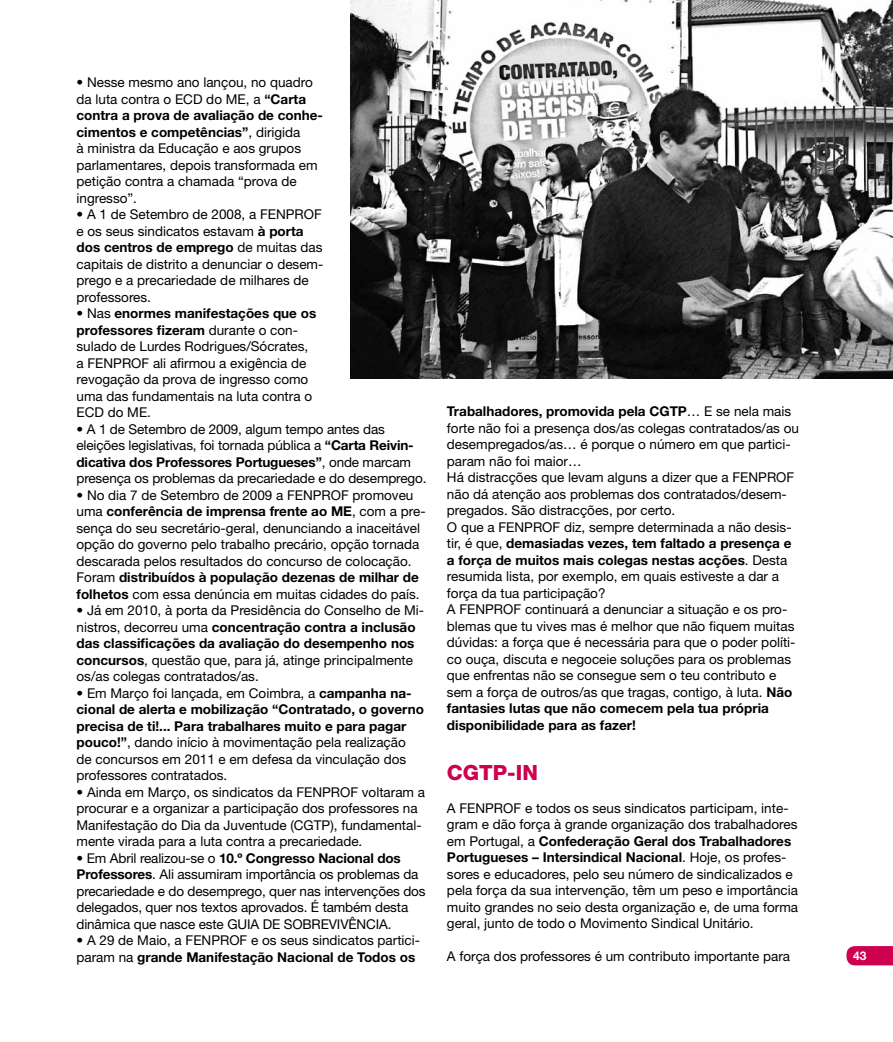
<style>
.page{position:relative;width:893px;height:1042px;background:#fff}
.page>*{position:absolute;margin:0;border:0;box-sizing:border-box;transform-origin:0 0}
.t1{font:800 21px "Helvetica Neue";color:#ce0050}
.t2{font:13.5px/16.5px "Helvetica Neue";color:#000}
.t3{font:700 12px "Helvetica Neue";color:#fff}
.s1{font-weight:700}
</style>
<div class="page">
<svg style="left:846px;top:946px;width:47px;height:19px"></svg>
<img style="left:350px;top:0;width:543px;height:378px">
<p class="t2" style="left:77px;top:74px;width:248px">• Nesse mesmo ano lançou, no quadro da luta contra o ECD do ME, a <span class="s1">“Carta contra a prova de avaliação de conhe&shy;cimentos e competências”</span>, dirigida<br>à ministra da Educação e aos grupos parlamentares, depois transformada em petição contra a chamada “prova de ingresso”.</p>
<p class="t2" style="left:77px;top:206px;width:248px">• A 1 de Setembro de 2008, a FENPROF e os seus sindicatos estavam <span class="s1">à porta dos centros de emprego</span> de muitas das capitais de distrito a denunciar o desem&shy;prego e a precariedade de milhares de professores.</p>
<p class="t2" style="left:77px;top:305px;width:241px">• Nas <span class="s1">enormes manifestações que os professores fizeram</span> durante o con&shy;sulado de Lurdes Rodrigues/Sócrates, a FENPROF ali afirmou a exigência de revogação da prova de ingresso como uma das fundamentais na luta contra o<br>ECD do ME.</p>
<p class="t2" style="left:77px;top:420px;width:351px">• A 1 de Setembro de 2009, algum tempo antes das eleições legislativas, foi tornada pública a <span class="s1">“Carta Reivin&shy;dicativa dos Professores Portugueses”</span>, onde marcam presença os problemas da precariedade e do desemprego.</p>
<p class="t2" style="left:77px;top:486px;width:351px">• No dia 7 de Setembro de 2009 a FENPROF promoveu uma <span class="s1">conferência de imprensa frente ao ME</span>, com a pre&shy;sença do seu secretário-geral, denunciando a inaceitável opção do governo pelo trabalho precário, opção tornada descarada pelos resultados do concurso de colocação.<br>Foram <span class="s1">distribuídos à população dezenas de milhar de folhetos</span> com essa denúncia em muitas cidades do país.</p>
<p class="t2" style="left:77px;top:602px;width:349px">• Já em 2010, à porta da Presidência do Conselho de Mi&shy;nistros, decorreu uma <span class="s1">concentração contra a inclusão das classificações da avaliação do desempenho nos concursos</span>, questão que, para já, atinge principalmente os/as colegas contratados/as.</p>
<p class="t2" style="left:77px;top:684px;width:349px">• Em Março foi lançada, em Coimbra, a <span class="s1">campanha na&shy;cional de alerta e mobilização “Contratado, o governo precisa de ti!... Para trabalhares muito e para pagar pouco!”</span>, dando início à movimentação pela realização de concursos em 2011 e em defesa da vinculação dos professores contratados.</p>
<p class="t2" style="left:77px;top:783px;width:350px">• Ainda em Março, os sindicatos da FENPROF voltaram a procurar e a organizar a participação dos professores na Manifestação do Dia da Juventude (CGTP), fundamental&shy;mente virada para a luta contra a precariedade.</p>
<p class="t2" style="left:77px;top:849px;width:351px">• Em Abril realizou-se o <span class="s1">10.º Congresso Nacional dos Professores</span>. Ali assumiram importância os problemas da precariedade e do desemprego, quer nas intervenções dos delegados, quer nos textos aprovados. É também desta dinâmica que nasce este GUIA DE SOBREVIVÊNCIA.</p>
<p class="t2" style="left:77px;top:932px;width:345px">• A 29 de Maio, a FENPROF e os seus sindicatos partici&shy;param na <span class="s1">grande Manifestação Nacional de Todos os</span></p>
<p class="t2" style="left:447px;top:403px;width:354px"><span class="s1">Trabalhadores, promovida pela CGTP</span>… E se nela mais forte não foi a presença dos/as colegas contratados/as ou desempregados/as… é porque o número em que partici&shy;param não foi maior…<br>Há distracções que levam alguns a dizer que a FENPROF não dá atenção aos problemas dos contratados/desem&shy;pregados. São distracções, por certo.<br>O que a FENPROF diz, sempre determinada a não desis&shy;tir, é que, <span class="s1">demasiadas vezes, tem faltado a presença e a força de muitos mais colegas nestas acções</span>. Desta resumida lista, por exemplo, em quais estiveste a dar a força da tua participação?<br>A FENPROF continuará a denunciar a situação e os pro&shy;blemas que tu vives mas é melhor que não fiquem muitas dúvidas: a força que é necessária para que o poder políti&shy;co ouça, discuta e negoceie soluções para os problemas que enfrentas não se consegue sem o teu contributo e sem a força de outros/as que tragas, contigo, à luta. <span class="s1">Não fantasies lutas que não comecem pela tua própria disponibilidade para as fazer!</span></p>
<h1 class="t1" style="left:447px;top:759px;width:92px">CGTP-IN</h1>
<p class="t2" style="left:447px;top:799px;width:353px">A FENPROF e todos os seus sindicatos participam, inte&shy;gram e dão força à grande organização dos trabalhadores em Portugal, a <span class="s1">Confederação Geral dos Trabalhadores Portugueses – Intersindical Nacional</span>. Hoje, os profes&shy;sores e educadores, pelo seu número de sindicalizados e pela força da sua intervenção, têm um peso e importância muito grandes no seio desta organização e, de uma forma geral, junto de todo o Movimento Sindical Unitário.</p>
<p class="t2" style="left:447px;top:948px;width:345px">A força dos professores é um contributo importante para</p>
<p class="t3" style="left:853px;top:948px;width:15px">43</p>
</div>
